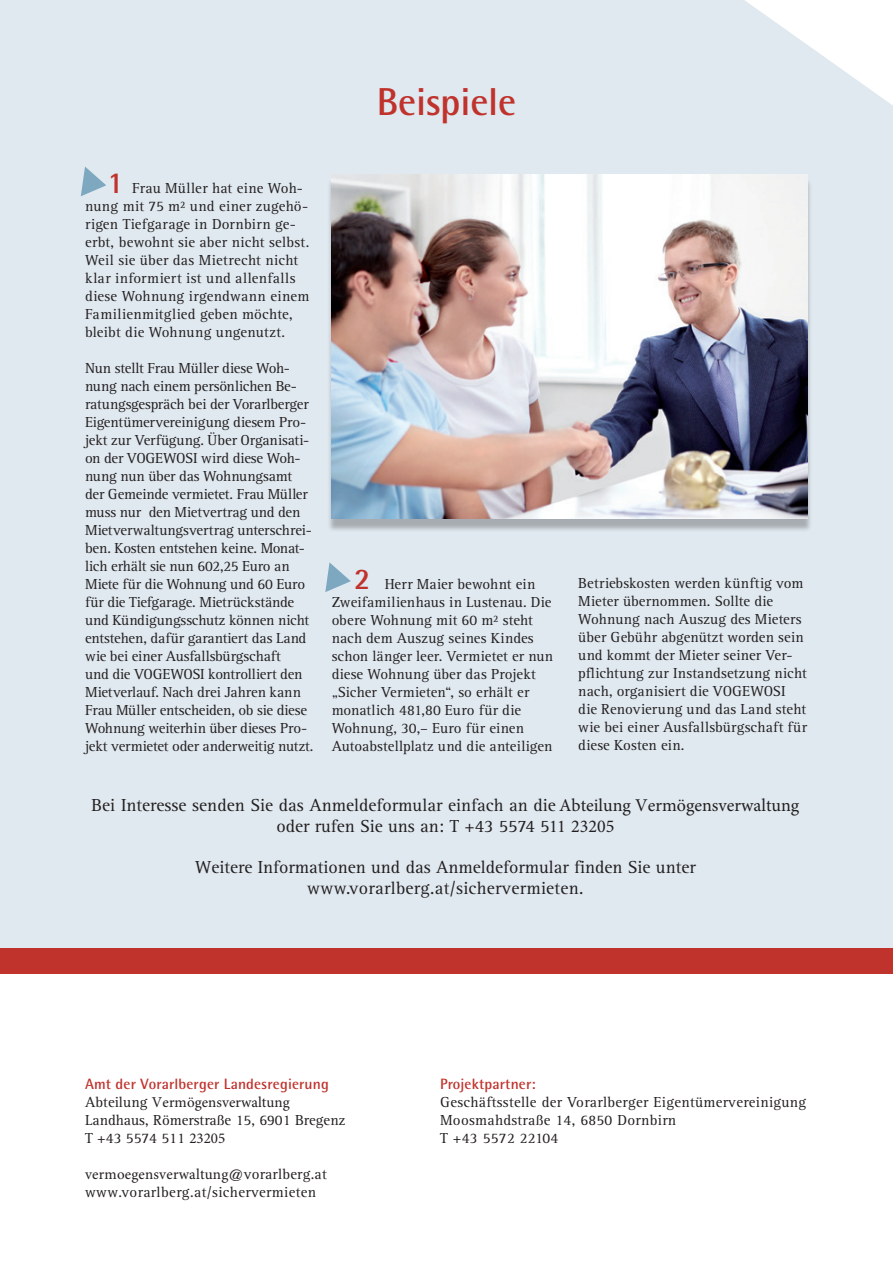
<style>
.page{position:relative;width:893px;height:1263px;background:#fff}
.page>*{position:absolute;margin:0;border:0;box-sizing:border-box;transform-origin:0 0}
.t1{font:700 39px "Rotis Semi Sans";letter-spacing:-.005em;color:#c0332d}
.t2{font:18px/21px "Rotis Serif";color:#231f20;text-align:center}
.t3{font:15px/18px "Rotis Serif";color:#231f20}
.t4{font:15px/18px "Rotis Serif";letter-spacing:.02em;color:#231f20}
.t5{font:15px "Minion Pro";letter-spacing:.015em;color:#231f20}
.t6{font:700 15px "Rotis Semi Sans";letter-spacing:.01em;color:#c0332d}
.t7{font:15px "Rotis Serif";letter-spacing:.025em;color:#231f20}
.s1{font-family:"Rotis Semi Sans";font-weight:700;font-size:30px;color:#c0332d}
.s2{font-family:"Minion Pro"}
.s3{font-family:"Rotis Serif"}
</style>
<div class="page">
<div style="left:0;top:0;width:893px;height:961px;background:#e0e9f0"></div>
<div style="left:0;top:948px;width:893px;height:26px;background:#c0332d"></div>
<svg style="left:745px;top:0;width:148px;height:105px"></svg>
<div style="left:327px;top:179px;width:485px;height:353px;background:#231f20;opacity:.3"></div>
<img style="left:332px;top:174px;width:476px;height:345px">
<svg style="left:81px;top:167px;width:25px;height:29px"></svg>
<svg style="left:325px;top:562px;width:26px;height:30px"></svg>
<h1 class="t1" style="left:377px;top:77px;width:141px">Beispiele</h1>
<p class="t3" style="left:85px;top:179px;width:226px;text-indent:23px"><span class="s1">1</span> Frau Müller hat eine Woh&shy;nung mit 75 m² und einer zugehö&shy;rigen Tiefgarage in Dornbirn ge&shy;erbt, bewohnt sie aber nicht selbst.<br>Weil sie über das Mietrecht nicht klar informiert ist und allenfalls diese Wohnung irgendwann einem<br>Familienmitglied geben möchte, bleibt die Wohnung ungenutzt.</p>
<p class="t3" style="left:85px;top:359px;width:230px">Nun stellt Frau Müller diese Woh&shy;nung nach einem persönlichen Be&shy;ratungsgespräch bei der Vorarlberger Eigentümervereinigung diesem Pro&shy;jekt zur Verfügung. Über Organisati&shy;on der VOGEWOSI wird diese Woh&shy;nung nun über das Wohnungsamt der Gemeinde vermietet. Frau Müller muss nur den Mietvertrag und den Mietverwaltungsvertrag unterschrei&shy;ben. Kosten entstehen keine. Monat&shy;lich erhält sie nun 602,25 Euro an Miete für die Wohnung und 60 Euro für die Tiefgarage. Mietrückstände und Kündigungsschutz können nicht entstehen, dafür garantiert das Land wie bei einer Ausfallsbürgschaft<br>und die VOGEWOSI kontrolliert den Mietverlauf. Nach drei Jahren kann Frau Müller entscheiden, ob sie diese Wohnung weiterhin über dieses Pro&shy;jekt vermietet oder anderweitig nutzt.</p>
<p class="t3" style="left:332px;top:575px;width:223px;text-indent:23px"><span class="s1">2</span> Herr Maier bewohnt ein<br>Zweifamilienhaus in Lustenau. Die obere Wohnung mit 60 m² steht nach dem Auszug seines Kindes schon länger leer. Vermietet er nun diese Wohnung über das Projekt „Sicher Vermieten“, so erhält er monatlich 481,80 Euro für die<br>Wohnung, 30,– Euro für einen<br>Autoabstellplatz und die anteiligen</p>
<p class="t3" style="left:578px;top:574px;width:230px">Betriebskosten werden künftig vom<br>Mieter übernommen. Sollte die<br>Wohnung nach Auszug des Mieters über Gebühr abgenützt worden sein und kommt der Mieter seiner Ver&shy;pflichtung zur Instandsetzung nicht nach, organisiert die VOGEWOSI die Renovierung und das Land steht wie bei einer Ausfallsbürgschaft für diese Kosten ein.</p>
<p class="t2" style="left:91px;top:795px;width:709px">Bei Interesse senden Sie das Anmeldeformular einfach an die <span class="s2">Abteilung Vermögensverwaltung </span>oder rufen Sie uns an: T +43 5574 511 <span class="s2">23205</span></p>
<p class="t2" style="left:195px;top:857px;width:502px">Weitere Informationen und das Anmeldeformular finden Sie unter www.vorarlberg.at/sichervermieten.</p>
<p class="t6" style="left:85px;top:1075px;width:245px">Amt der Vorarlberger Landesregierung</p>
<p class="t5" style="left:85px;top:1092px;width:206px"><span class="s3">Abteilung</span> Vermögensverwaltung</p>
<p class="t3" style="left:85px;top:1111px;width:262px">Landhaus, Römerstraße 15, 6901 Bregenz<br>T +43 5574 511 <span class="s2">23205</span></p>
<p class="t5" style="left:85px;top:1164px;width:243px">vermoegensverwaltung<span class="s3">@vorarlberg.at</span></p>
<p class="t7" style="left:85px;top:1183px;width:233px">www.vorarlberg.at/sichervermieten</p>
<p class="t6" style="left:440px;top:1075px;width:97px">Projektpartner:</p>
<p class="t4" style="left:440px;top:1094px;width:368px">Geschäftsstelle der Vorarlberger Eigentümervereinigung<br>Moosmahdstraße 14, 6850 Dornbirn<br>T +43 5572 22104</p>
</div>
